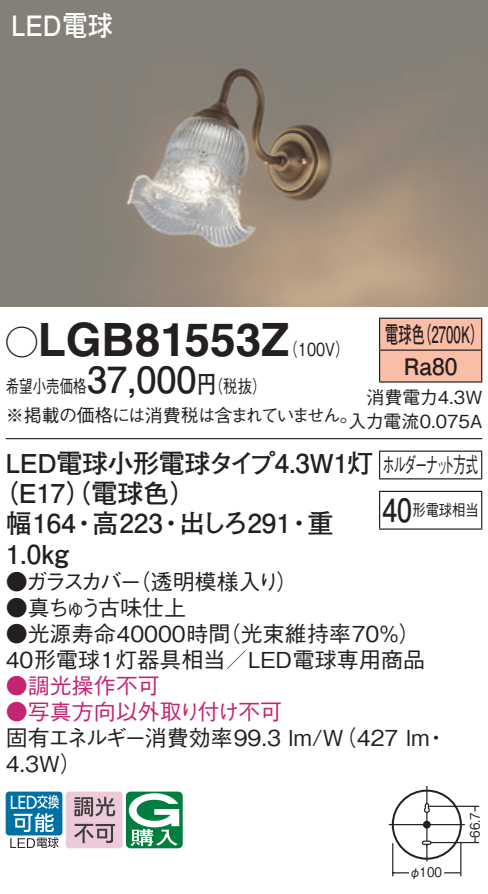
<style>
.page{position:relative;width:488px;height:894px;background:#fff}
.page>*{position:absolute;margin:0;border:0;box-sizing:border-box;transform-origin:0 0}
.t1{font:700 46px "Helvetica LT Std";color:#231f20}
.t2{font:700 28px "Futo Go B101 Pro";color:#fff;scale:.9 1}
.t3{font:700 26px "Futo Go B101 Pro";letter-spacing:-.015em;color:#231f20}
.t4{font:700 22.8px/32px "Futo Go B101 Pro";color:#231f20;text-align:center;scale:.58 1}
.t5{font:500 22px/26px "Gothic BBB Pro";color:#231f20}
.t6{font:500 22px "Gothic BBB Pro";color:#c42573}
.t7{font:500 22px "Gothic BBB Pro";letter-spacing:-.105em;color:#231f20}
.t8{font:500 22px "Gothic BBB Pro";letter-spacing:-.11em;color:#231f20}
.t9{font:500 22px "Gothic BBB Pro";letter-spacing:-.12em;color:#231f20;scale:.56 1}
.t10{font:500 18px/28px "Gothic BBB Pro";letter-spacing:-.035em;color:#231f20;scale:.75 1}
.t11{font:500 18px/24px "Gothic BBB Pro";color:#231f20;text-align:right}
.t12{font:500 18px "Gothic BBB Pro";color:#231f20;scale:.8 1}
.t13{font:500 16px "Gothic BBB Pro";color:#231f20;scale:.83 1}
.t14{font:500 13.2px "Gothic BBB Pro";color:#231f20;scale:.9 1}
.s1{font-family:"Ford Classification 1";font-weight:400;font-size:32px}
.s2{font-family:"Futo Go B101 Pro";font-weight:700;font-size:36px}
.s3{font-family:"Futo Go B101 Pro";font-weight:700;font-size:24px}
.s4{font-family:"Futo Go B101 Pro";font-weight:700;font-size:32px}
</style>
<div class="page">
<img style="left:0;top:0;width:488px;height:306px">
<div style="left:380px;top:319px;width:101px;height:62px;background:#fabda6"></div>
<hr style="left:379px;top:317px;width:103px;height:2px;background:#231f20">
<hr style="left:379px;top:319px;width:1px;height:30px;background:#231f20">
<hr style="left:481px;top:319px;width:1px;height:30px;background:#231f20">
<hr style="left:379px;top:349px;width:103px;height:2px;background:#231f20">
<hr style="left:379px;top:351px;width:1px;height:30px;background:#231f20">
<hr style="left:481px;top:351px;width:1px;height:30px;background:#231f20">
<hr style="left:379px;top:381px;width:103px;height:2px;background:#231f20">
<hr style="left:6px;top:438px;width:476px;height:1px;background:#231f20">
<svg style="left:379px;top:452px;width:1px;height:26px"></svg>
<hr style="left:379px;top:450px;width:103px;height:2px;background:#231f20">
<svg style="left:481px;top:452px;width:1px;height:26px"></svg>
<hr style="left:379px;top:478px;width:103px;height:1px;background:#231f20">
<hr style="left:379px;top:492px;width:1px;height:36px;background:#231f20">
<hr style="left:379px;top:490px;width:103px;height:2px;background:#231f20">
<hr style="left:481px;top:492px;width:1px;height:36px;background:#231f20">
<hr style="left:379px;top:528px;width:103px;height:2px;background:#231f20">
<div style="left:391px;top:789px;width:70px;height:70px;border:2px solid #231f20;border-radius:50%"></div>
<hr style="left:389px;top:824px;width:75px;height:1px;background:#231f20">
<hr style="left:426px;top:786px;width:1px;height:75px;background:#231f20">
<hr style="left:429px;top:805px;width:50px;height:2px;background:#231f20">
<hr style="left:431px;top:841px;width:48px;height:2px;background:#231f20">
<hr style="left:460px;top:843px;width:1px;height:33px;background:#231f20">
<hr style="left:392px;top:843px;width:1px;height:33px;background:#231f20">
<svg style="left:393px;top:872px;width:16px;height:1px"></svg>
<div style="left:421px;top:840px;width:10px;height:5px;border:1px solid #231f20;border-radius:2px"></div>
<svg style="left:422px;top:802px;width:39px;height:72px"></svg>
<div style="left:6px;top:791px;width:56px;height:44px;background:#0071a5;border-radius:3px"></div>
<svg style="left:10px;top:795px;width:49px;height:53px"></svg>
<svg style="left:66px;top:791px;width:117px;height:57px"></svg>
<p class="t2" style="left:11px;top:3px;width:114px">LED電球</p>
<h1 class="t1" style="left:6px;top:311px;width:285px"><span class="s1">A</span>LGB81553Z</h1>
<p class="t4" style="left:385px;top:315px;width:171px">電球色（2700K）<br>Ra80</p>
<p class="t11" style="left:348px;top:383px;width:135px">消費電力4.3W入力電流0.075A</p>
<p class="t3" style="left:6px;top:443px;width:369px">LED電球小形電球タイプ4.3W1灯</p>
<p class="t3" style="left:-8px;top:473px;width:206px">（E17（）電球色）</p>
<p class="t3" style="left:6px;top:503px;width:329px">幅164・高223・出しろ291・重</p>
<p class="t3" style="left:6px;top:533px;width:65px">1.0kg</p>
<p class="t7" style="left:6px;top:564px;width:294px">●ガラスカバー（透明模様入り）</p>
<p class="t8" style="left:6px;top:590px;width:182px">●真ちゅう古味仕上</p>
<p class="t5" style="left:6px;top:618px;width:420px">●光源寿命40000時間（光束維持率70％）<br>40形電球1灯器具相当／LED電球専用商品</p>
<p class="t6" style="left:6px;top:668px;width:155px">●調光操作不可</p>
<p class="t6" style="left:6px;top:694px;width:278px">●写真方向以外取り付け不可</p>
<p class="t5" style="left:6px;top:722px;width:443px">固有エネルギー消費効率99.3 lm/W（427 lm・<br>4.3W）</p>
<p class="t12" style="left:283px;top:334px;width:84px">（100V）</p>
<p class="t10" style="left:6px;top:370px;width:471px">希望小売価格<span class="s2">37,000</span><span class="s3">円</span>（税抜）<br>※掲載の価格には消費税は含まれていません。</p>
<p class="t9" style="left:382px;top:447px;width:172px">ホルダーナット方式</p>
<p class="t13" style="left:382px;top:497px;width:118px"><span class="s4">40</span>形電球相当</p>
<p class="t14" style="left:409px;top:861px;width:38px">φ100</p>
<p class="t14" style="left:464px;top:837px;width:30px;rotate:-90deg">66.7</p>
</div>
